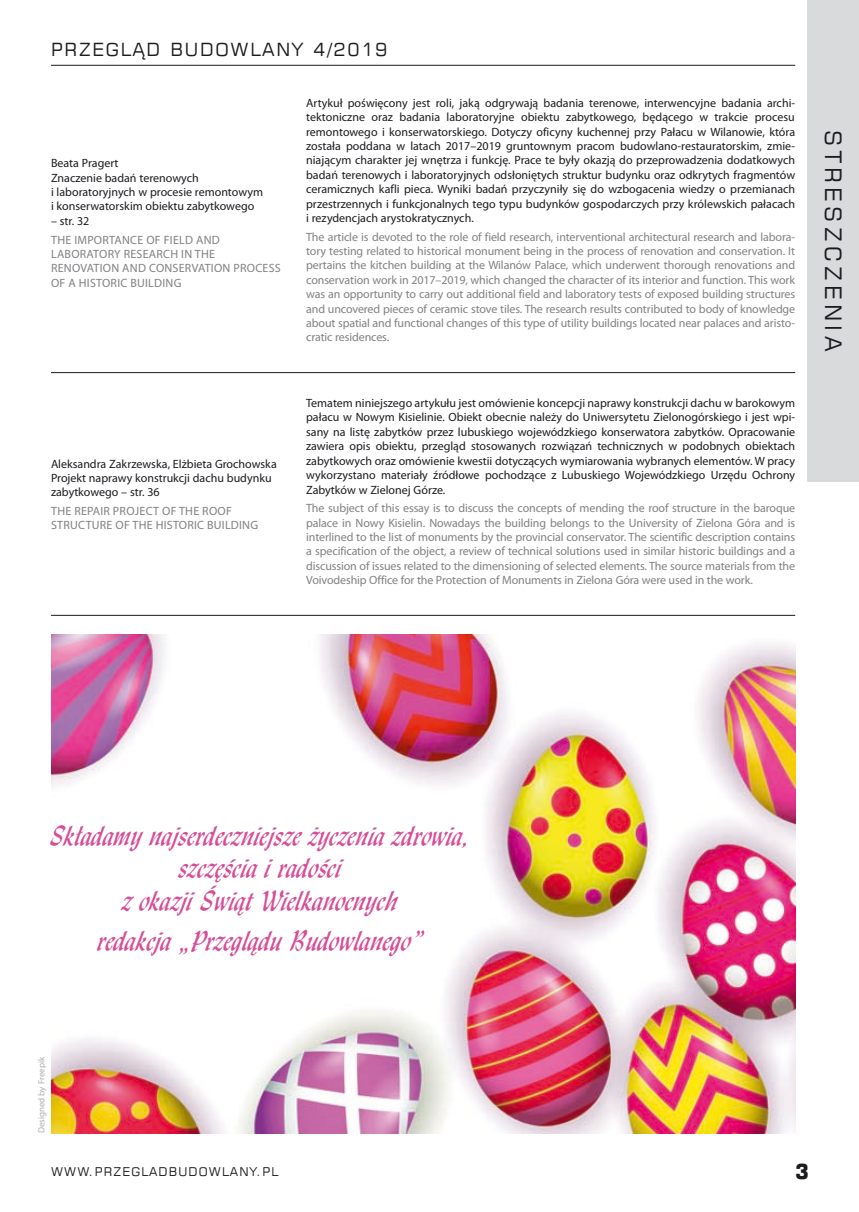
<style>
.page{position:relative;width:859px;height:1212px;background:#fff}
.page>*{position:absolute;margin:0;border:0;box-sizing:border-box;transform-origin:0 0}
.t1{font:27px/32.4px "Lydian Csv EU";color:#d44e98;text-align:center}
.t2{font:22.5px "Square 721 EU";letter-spacing:.2em;color:#1b1c20}
.t3{font:700 21px "Square 721 EU";color:#1b1c20;scale:.95 1}
.t4{font:18px "Square 721 EU";letter-spacing:.1em;color:#1b1c20}
.t5{font:12px/14.4px "Myriad Pro";color:#1b1c20}
.t6{font:12px/14.4px "Myriad Pro";letter-spacing:.02em;color:#818084}
.t7{font:12px "Square 721 EU";letter-spacing:.1em;color:#1b1c20}
.t8{font:9px "Myriad Pro";color:#aeafb2}
</style>
<div class="page">
<div style="left:808px;top:0;width:51px;height:481px;background:#d8dadc"></div>
<hr style="left:51px;top:65px;width:744px;height:1px;background:#1b1c20">
<hr style="left:51px;top:372px;width:744px;height:1px;background:#1b1c20">
<hr style="left:51px;top:615px;width:744px;height:1px;background:#1b1c20">
<img style="left:51px;top:635px;width:744px;height:498px">
<h3 class="t4" style="left:51px;top:38px;width:42px">PRZEGL</h3>
<h3 class="t4" style="left:132px;top:38px;width:54px">ĄD BUDOWLANY</h3>
<h3 class="t4" style="left:313px;top:38px;width:76px">4/2019</h3>
<p class="t5" style="left:51px;top:156px;width:213px">Beata Pragert<br>Znaczenie badań terenowych<br>i laboratoryjnych w procesie remontowym i konserwatorskim obiektu zabytkowego</p>
<p class="t5" style="left:51px;top:213px;width:40px">– str. 32</p>
<p class="t6" style="left:51px;top:232px;width:231px">The importance of field and laboratory research in the renovation and conservation process of a historic building</p>
<p class="t5" style="left:51px;top:456px;width:227px">Aleksandra Zakrzewska, Elżbieta Grochowska<br>Projekt naprawy konstrukcji dachu budynku zabytkowego – str. 36</p>
<p class="t6" style="left:51px;top:504px;width:207px">The repair project of the roof structure of the historic building</p>
<p class="t5" style="left:306px;top:95px;width:491px;text-align:justify">Artykuł poświęcony jest roli, jaką odgrywają badania terenowe, interwencyjne badania archi&shy;tektoniczne oraz badania laboratoryjne obiektu zabytkowego, będącego w trakcie procesu remontowego i konserwatorskiego. Dotyczy oficyny kuchennej przy Pałacu w Wilanowie, która została poddana w latach 2017–2019 gruntownym pracom budowlano-restauratorskim, zmie&shy;niającym charakter jej wnętrza i funkcję. Prace te były okazją do przeprowadzenia dodatkowych badań terenowych i laboratoryjnych odsłoniętych struktur budynku oraz odkrytych fragmentów ceramicznych kafli pieca. Wyniki badań przyczyniły się do wzbogacenia wiedzy o przemianach przestrzennych i funkcjonalnych tego typu budynków gospodarczych przy królewskich pałacach i rezydencjach arystokratycznych.</p>
<p class="t6" style="left:306px;top:229px;width:491px;text-align:justify">The article is devoted to the role of field research, interventional architectural research and labora&shy;tory testing related to historical monument being in the process of renovation and conservation. It pertains the kitchen building at the Wilanów Palace, which underwent thorough renovations and conservation work in 2017–2019, which changed the character of its interior and function. This work was an opportunity to carry out additional field and laboratory tests of exposed building structures and uncovered pieces of ceramic stove tiles. The research results contributed to body of knowledge about spatial and functional changes of this type of utility buildings located near palaces and aristo&shy;cratic residences.</p>
<p class="t5" style="left:306px;top:396px;width:490px;text-align:justify">Tematem niniejszego artykułu jest omówienie koncepcji naprawy konstrukcji dachu w barokowym pałacu w Nowym Kisielinie. Obiekt obecnie należy do Uniwersytetu Zielonogórskiego i jest wpi&shy;sany na listę zabytków przez lubuskiego wojewódzkiego konserwatora zabytków. Opracowanie zawiera opis obiektu, przegląd stosowanych rozwiązań technicznych w podobnych obiektach zabytkowych oraz omówienie kwestii dotyczących wymiarowania wybranych elementów. W pracy wykorzystano materiały źródłowe pochodzące z Lubuskiego Wojewódzkiego Urzędu Ochrony Zabytków w Zielonej Górze.</p>
<p class="t6" style="left:306px;top:501px;width:491px;text-align:justify">The subject of this essay is to discuss the concepts of mending the roof structure in the baroque palace in Nowy Kisielin. Nowadays the building belongs to the University of Zielona Góra and is interlined to the list of monuments by the provincial conservator. The scientific description contains a specification of the object, a review of technical solutions used in similar historic buildings and a discussion of issues related to the dimensioning of selected elements. The source materials from the Voivodeship Office for the Protection of Monuments in Zielona Góra were used in the work.</p>
<h2 class="t2" style="left:847px;top:130px;width:222px;rotate:90deg">STRESZCZEN IA</h2>
<h1 class="t1" style="left:51px;top:819px;width:422px">Składamy najserdeczniejsze życzenia zdrowia, szczęścia i radości<br>z okazji Świąt Wielkanocnych</h1>
<h1 class="t1" style="left:99px;top:924px;width:327px">redakcja „Przeglądu Budowlanego”</h1>
<p class="t8" style="left:36px;top:1133px;width:78px;rotate:-90deg">Designed by Freepik</p>
<p class="t7" style="left:51px;top:1164px;width:229px">WWW.PRZEGLADBUDOWLANY.PL</p>
<h3 class="t3" style="left:795px;top:1158px;width:16px">3</h3>
</div>
